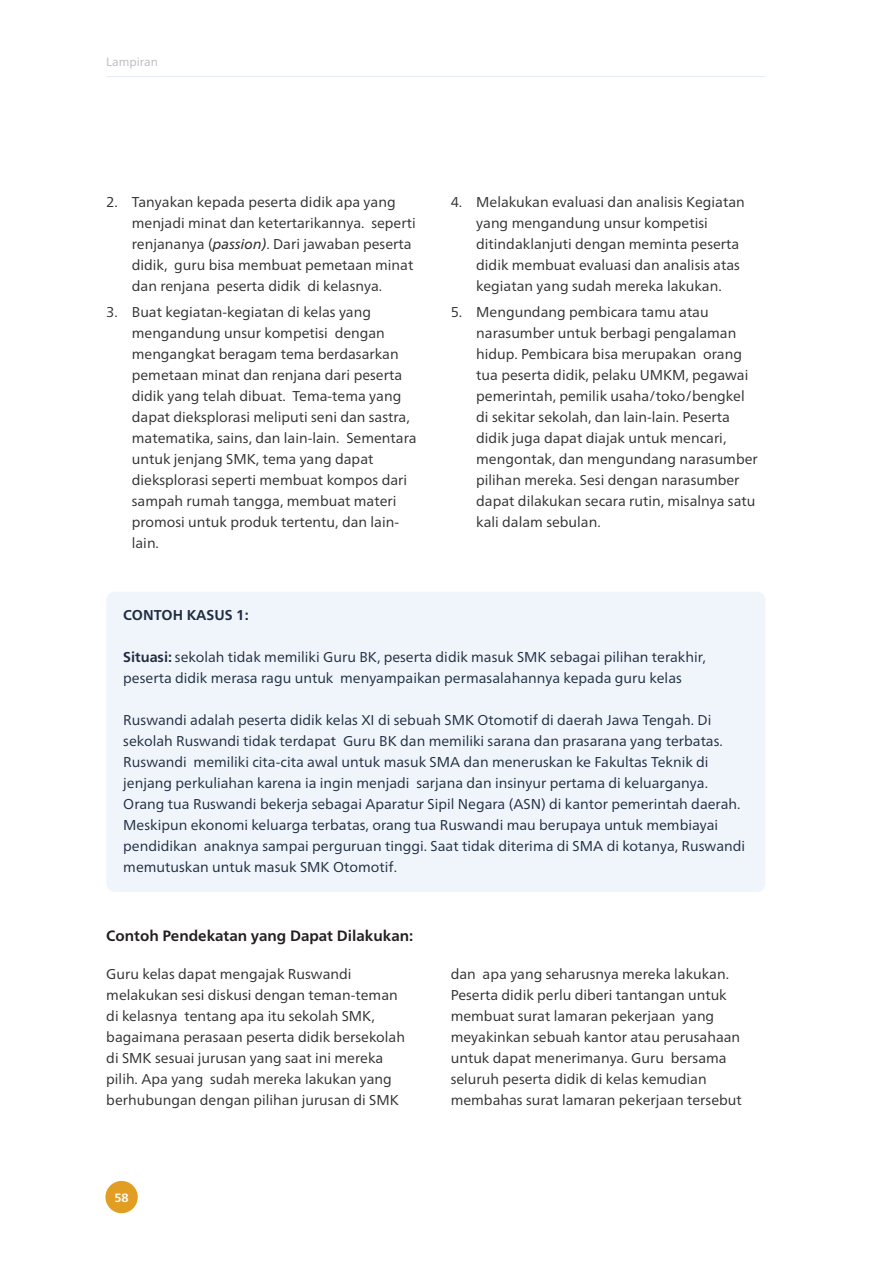
<style>
.page{position:relative;width:893px;height:1263px;background:#fff}
.page>*{position:absolute;margin:0;border:0;box-sizing:border-box;transform-origin:0 0}
.t1{font:700 15px "Neue Frutiger World";color:#231f20}
.P_2_Column{font:14.25px/21px "Neue Frutiger World";color:#312f30}
.P1__Single{font:14.25px/21px "Neue Frutiger World";color:#202c41}
.P1__Single-2{font:700 14.25px "Neue Frutiger World";color:#202c41}
.t2{font:12px "Neue Frutiger World";color:#bcbdc0}
.t3{font:700 12px "Neue Frutiger World";color:#fff}
.s1{font-style:italic}
.s2{font-weight:700}
</style>
<div class="page">
<hr style="left:106px;top:76px;width:659px;height:1px;background:#e3edf7">
<div style="left:105px;top:1181px;width:33px;height:32px;background:#e29e23;border-radius:50%"></div>
<div style="left:106px;top:592px;width:659px;height:300px;background:#eff5fb;border-radius:9px"></div>
<p class="t2" style="left:106px;top:53px;width:53px">Lampiran</p>
<p class="P_2_Column" style="left:132px;top:192px;width:285px;text-indent:-26px">2. Tanyakan kepada peserta didik apa yang menjadi minat dan ketertarikannya. seperti renjananya (<span class="s1">passion)</span>. Dari jawaban peserta didik, guru bisa membuat pemetaan minat dan renjana peserta didik di kelasnya.</p>
<p class="P_2_Column" style="left:132px;top:301px;width:286px;text-indent:-26px">3. Buat kegiatan-kegiatan di kelas yang mengandung unsur kompetisi dengan mengangkat beragam tema berdasarkan pemetaan minat dan renjana dari peserta didik yang telah dibuat. Tema-tema yang dapat dieksplorasi meliputi seni dan sastra, matematika, sains, dan lain-lain. Sementara untuk jenjang SMK, tema yang dapat dieksplorasi seperti membuat kompos dari sampah rumah tangga, membuat materi promosi untuk produk tertentu, dan lain&shy;lain.</p>
<p class="P_2_Column" style="left:476px;top:192px;width:270px;text-indent:-26px">4. Melakukan evaluasi dan analisis Kegiatan yang mengandung unsur kompetisi ditindaklanjuti dengan meminta peserta didik membuat evaluasi dan analisis atas kegiatan yang sudah mereka lakukan.</p>
<p class="P_2_Column" style="left:476px;top:301px;width:283px;text-indent:-26px">5. Mengundang pembicara tamu atau narasumber untuk berbagi pengalaman hidup. Pembicara bisa merupakan orang tua peserta didik, pelaku UMKM, pegawai pemerintah, pemilik usaha/toko/bengkel di sekitar sekolah, dan lain-lain. Peserta didik juga dapat diajak untuk mencari, mengontak, dan mengundang narasumber pilihan mereka. Sesi dengan narasumber dapat dilakukan secara rutin, misalnya satu kali dalam sebulan.</p>
<p class="P1__Single-2" style="left:123px;top:602px;width:127px">CONTOH KASUS 1:</p>
<p class="P1__Single" style="left:123px;top:646px;width:584px"><span class="s2">Situasi:</span> sekolah tidak memiliki Guru BK, peserta didik masuk SMK sebagai pilihan terakhir, peserta didik merasa ragu untuk menyampaikan permasalahannya kepada guru kelas</p>
<p class="P1__Single" style="left:123px;top:709px;width:623px">Ruswandi adalah peserta didik kelas XI di sebuah SMK Otomotif di daerah Jawa Tengah. Di sekolah Ruswandi tidak terdapat Guru BK dan memiliki sarana dan prasarana yang terbatas.<br>Ruswandi memiliki cita-cita awal untuk masuk SMA dan meneruskan ke Fakultas Teknik di jenjang perkuliahan karena ia ingin menjadi sarjana dan insinyur pertama di keluarganya.<br>Orang tua Ruswandi bekerja sebagai Aparatur Sipil Negara (ASN) di kantor pemerintah daerah.<br>Meskipun ekonomi keluarga terbatas, orang tua Ruswandi mau berupaya untuk membiayai pendidikan anaknya sampai perguruan tinggi. Saat tidak diterima di SMA di kotanya, Ruswandi memutuskan untuk masuk SMK Otomotif.</p>
<h5 class="t1" style="left:106px;top:922px;width:308px">Contoh Pendekatan yang Dapat Dilakukan:</h5>
<p class="P_2_Column" style="left:106px;top:963px;width:300px">Guru kelas dapat mengajak Ruswandi melakukan sesi diskusi dengan teman-teman di kelasnya tentang apa itu sekolah SMK, bagaimana perasaan peserta didik bersekolah di SMK sesuai jurusan yang saat ini mereka pilih. Apa yang sudah mereka lakukan yang berhubungan dengan pilihan jurusan di SMK</p>
<p class="P_2_Column" style="left:451px;top:963px;width:293px">dan apa yang seharusnya mereka lakukan.<br>Peserta didik perlu diberi tantangan untuk membuat surat lamaran pekerjaan yang meyakinkan sebuah kantor atau perusahaan untuk dapat menerimanya. Guru bersama seluruh peserta didik di kelas kemudian membahas surat lamaran pekerjaan tersebut</p>
<p class="t3" style="left:114px;top:1187px;width:16px">58</p>
</div>
